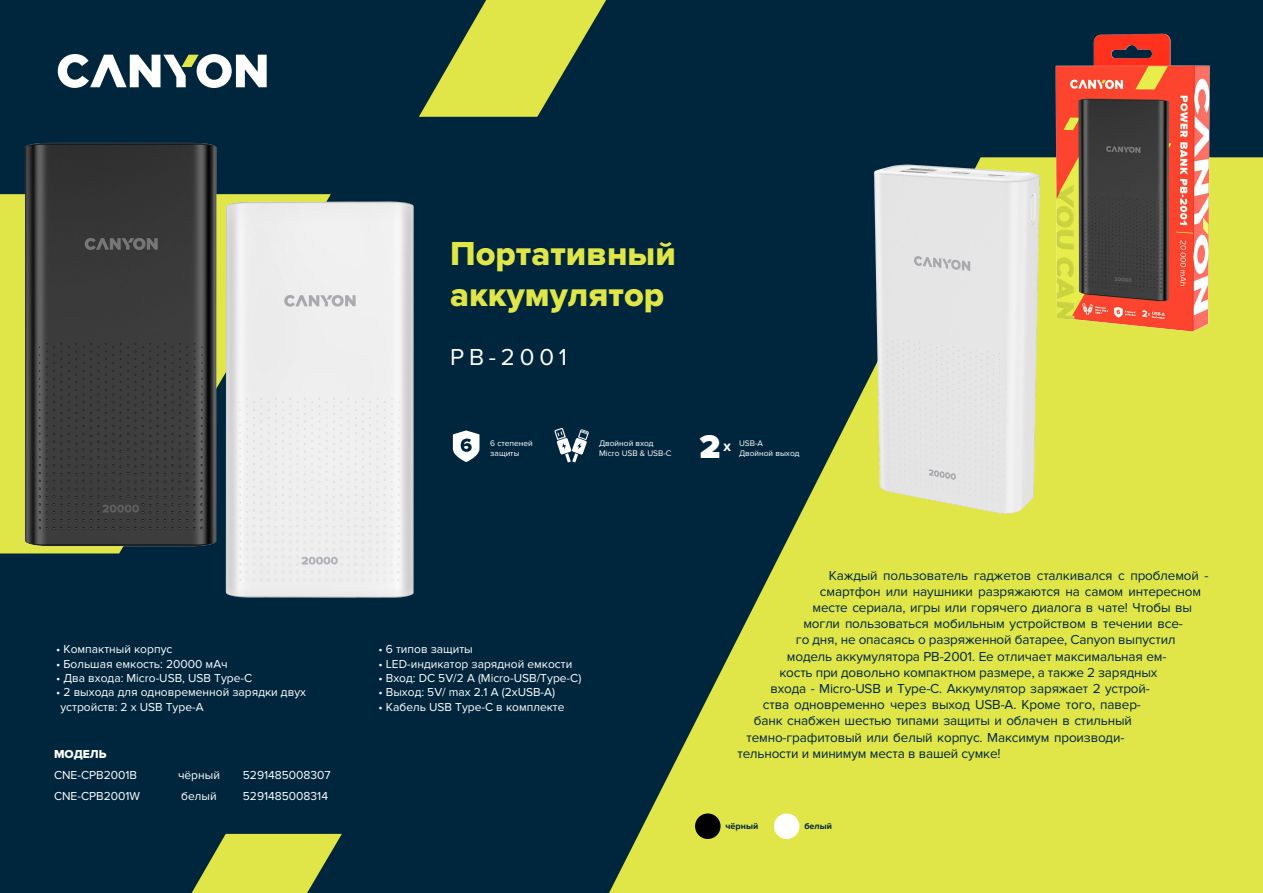
<style>
.page{position:relative;width:1263px;height:893px;background:#00263e}
.page>*{position:absolute;margin:0;border:0;box-sizing:border-box;transform-origin:0 0}
.t1{font:34.5px/41.4px "Proxima Nova Extrabld";color:#e0e647}
.t2{font:900 34.05px "Proxima Nova";color:#fff}
.t3{font:24px "Proxima Nova";letter-spacing:.2em;color:#fff}
.t4{font:13.5px "Proxima Nova";letter-spacing:-.01em;color:#00263e}
.t5{font:12px/14.4px "Proxima Nova";color:#fff}
.t6{font:12px "Proxima Nova Extrabld";color:#fff}
.t7{font:11.1px "Proxima Nova Extrabld";color:#fff}
.t8{font:700 9px "Proxima Nova";color:#00263e}
.t9{font:8.4px/10.1px "Proxima Nova";color:#fff}
</style>
<div class="page">
<svg style="left:419px;top:0;width:187px;height:117px"></svg>
<svg style="left:192px;top:834px;width:150px;height:59px"></svg>
<div style="left:0;top:194px;width:331px;height:359px;background:#e0e647"></div>
<svg style="left:58px;top:54px;width:209px;height:34px"></svg>
<svg style="left:609px;top:157px;width:654px;height:736px;fill:#e0e647"></svg>
<img style="left:1048px;top:33px;width:187px;height:308px">
<div style="left:695px;top:813px;width:25px;height:26px;background:#000;border-radius:50%"></div>
<div style="left:774px;top:813px;width:25px;height:26px;background:#fff;border-radius:50%"></div>
<img style="left:225px;top:196px;width:189px;height:402px">
<img style="left:867px;top:157px;width:181px;height:365px">
<svg style="left:453px;top:430px;width:26px;height:32px"></svg>
<svg style="left:554px;top:428px;width:35px;height:34px"></svg>
<img style="left:22px;top:142px;width:203px;height:412px">
<p class="t5" style="left:56px;top:642px;width:118px">• Компактный корпус</p>
<p class="t5" style="left:56px;top:657px;width:173px">• Большая емкость: 20000 мАч</p>
<p class="t5" style="left:56px;top:671px;width:198px">• Два входа: Micro-USB, USB Type-C</p>
<p class="t5" style="left:60px;top:685px;width:247px;text-indent:-4px">• 2 выхода для одновременной зарядки двух устройств: 2 х USB Type-A</p>
<p class="t6" style="left:54px;top:747px;width:54px">МОДЕЛЬ</p>
<p class="t5" style="left:54px;top:768px;width:85px">CNE-CPB2001B</p>
<p class="t5" style="left:178px;top:768px;width:43px">чёрный</p>
<p class="t5" style="left:243px;top:768px;width:89px">5291485008307</p>
<p class="t5" style="left:54px;top:789px;width:88px">CNE-CPB2001W</p>
<p class="t5" style="left:181px;top:789px;width:37px">белый</p>
<p class="t5" style="left:243px;top:789px;width:87px">5291485008314</p>
<h1 class="t1" style="left:450px;top:233px;width:227px">Портативный аккумулятор</h1>
<h3 class="t3" style="left:450px;top:343px;width:118px">PB-2001</h3>
<h2 class="t2" style="left:699px;top:427px;width:22px">2</h2>
<p class="t9" style="left:490px;top:439px;width:44px">6 степеней защиты</p>
<p class="t9" style="left:599px;top:439px;width:74px">Двойной вход<br>Micro USB &amp; USB-C</p>
<p class="t9" style="left:739px;top:439px;width:26px">USB-A</p>
<p class="t7" style="left:723px;top:441px;width:9px">X</p>
<p class="t9" style="left:739px;top:449px;width:62px">Двойной выход</p>
<p class="t5" style="left:378px;top:642px;width:96px">• 6 типов защиты</p>
<p class="t5" style="left:378px;top:657px;width:195px">• LED-индикатор зарядной емкости</p>
<p class="t5" style="left:378px;top:671px;width:204px">• Вход: DC 5V/2 A (Micro-USB/Type-C)</p>
<p class="t5" style="left:378px;top:685px;width:178px">• Выход: 5V/ max 2.1 A (2xUSB-A)</p>
<p class="t5" style="left:378px;top:700px;width:188px">• Кабель USB Type-C в комплекте</p>
<p class="t4" style="left:829px;top:567px;width:381px">Каждый пользователь гаджетов сталкивался с проблемой -</p>
<p class="t4" style="left:820px;top:584px;width:383px">смартфон или наушники разряжаются на самом интересном</p>
<p class="t4" style="left:812px;top:600px;width:381px">месте сериала, игры или горячего диалога в чате! Чтобы вы</p>
<p class="t4" style="left:803px;top:616px;width:381px">могли пользоваться мобильным устройством в течении все-</p>
<p class="t4" style="left:796px;top:632px;width:381px">го дня, не опасаясь о разряженной батарее, Canyon выпустил</p>
<p class="t4" style="left:787px;top:648px;width:381px">модель аккумулятора PB-2001. Ее отличает максимальная ем-</p>
<p class="t4" style="left:779px;top:665px;width:379px">кость при довольно компактном размере, а также 2 зарядных</p>
<p class="t4" style="left:770px;top:681px;width:381px">входа - Micro-USB и Type-C. Аккумулятор заряжает 2 устрой-</p>
<p class="t4" style="left:763px;top:697px;width:380px">ства одновременно через выход USB-A. Кроме того, павер-</p>
<p class="t4" style="left:754px;top:713px;width:380px">банк снабжен шестью типами защиты и облачен в стильный</p>
<p class="t4" style="left:746px;top:729px;width:379px">темно-графитовый или белый корпус. Максимум производи-</p>
<p class="t4" style="left:737px;top:746px;width:265px">тельности и минимум места в вашей сумке!</p>
<p class="t8" style="left:725px;top:820px;width:34px">чёрный</p>
<p class="t8" style="left:804px;top:820px;width:29px">белый</p>
</div>
